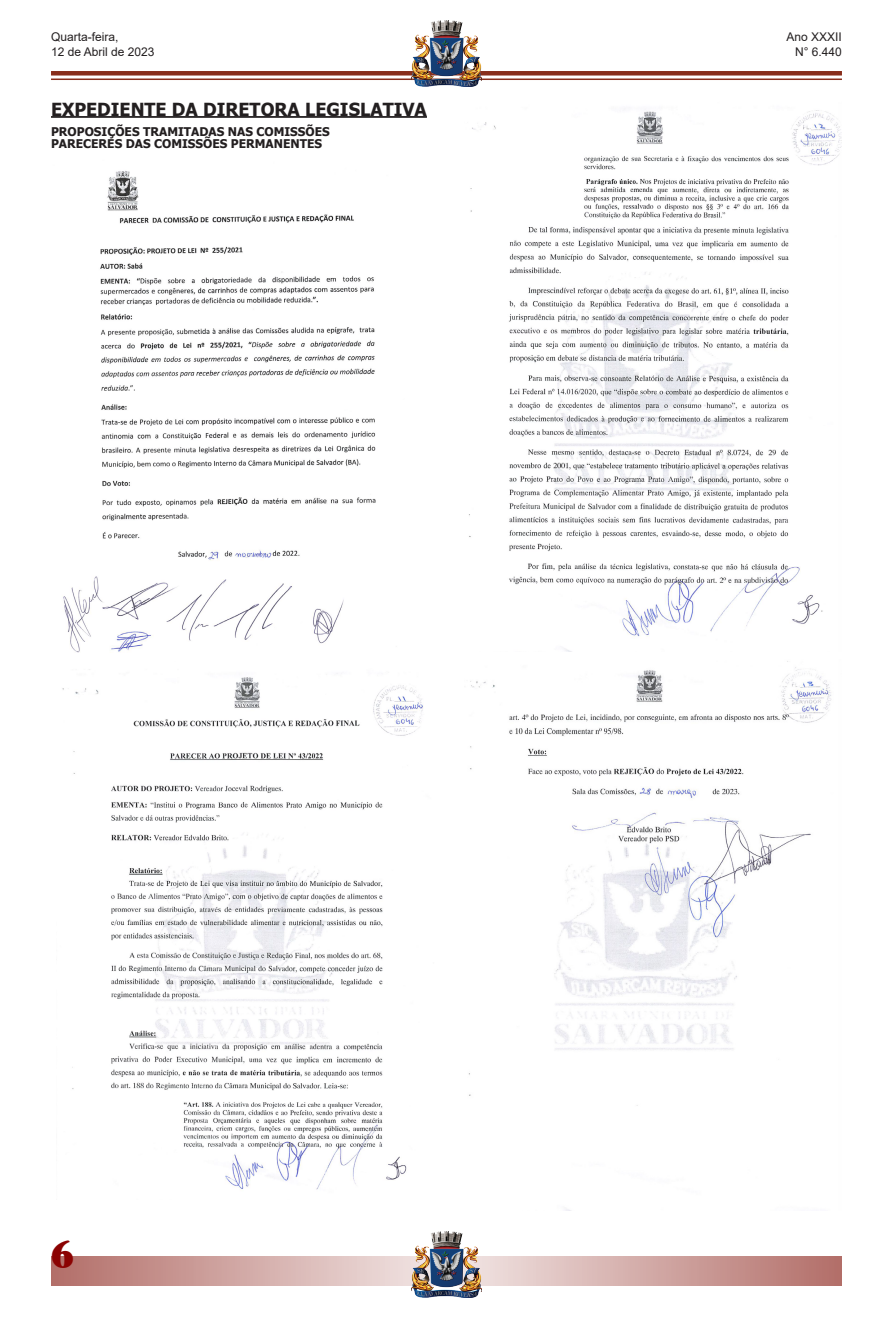
<style>
.page{position:relative;width:893px;height:1319px;background:#fff}
.page>*{position:absolute;margin:0;border:0;box-sizing:border-box;transform-origin:0 0}
.t1{font:700 37.5px "Bambi";color:#8b0202}
.Expediente{font:700 18px "Tahoma";color:#231f20}
.Projeto{font:700 12px "Tahoma";color:#231f20}
.t2{font:12px/14.4px "Arial";color:#231f20}
</style>
<div class="page">
<img style="left:51px;top:1256px;width:360px;height:29px">
<hr style="left:51px;top:71px;width:791px;height:4px;background:#882e1c">
<hr style="left:51px;top:78px;width:791px;height:2px;background:#882e1c">
<img style="left:481px;top:1256px;width:361px;height:29px">
<img style="left:411px;top:1231px;width:70px;height:65px">
<img style="left:411px;top:21px;width:70px;height:65px">
<hr style="left:51px;top:116px;width:376px;height:2px;background:#231f20">
<img style="left:63px;top:171px;width:313px;height:482px">
<img style="left:62px;top:669px;width:361px;height:521px">
<img style="left:469px;top:110px;width:373px;height:541px">
<img style="left:469px;top:661px;width:362px;height:445px">
<p class="t2" style="left:51px;top:30px;width:105px">Quarta-feira,<br>12 de Abril de 2023</p>
<p class="t2" style="left:787px;top:30px;width:57px;text-align:right">Ano XXXII<br>N° 6.440</p>
<p class="Expediente" style="left:51px;top:96px;width:377px">EXPEDIENTE DA DIRETORA LEGISLATIVA</p>
<p class="Projeto" style="left:51px;top:123px;width:280px">PROPOSIÇÕES TRAMITADAS NAS COMISSÕES</p>
<p class="Projeto" style="left:51px;top:135px;width:272px">PARECERES DAS COMISSÕES PERMANENTES</p>
<h1 class="t1" style="left:51px;top:1238px;width:24px">6</h1>
</div>
